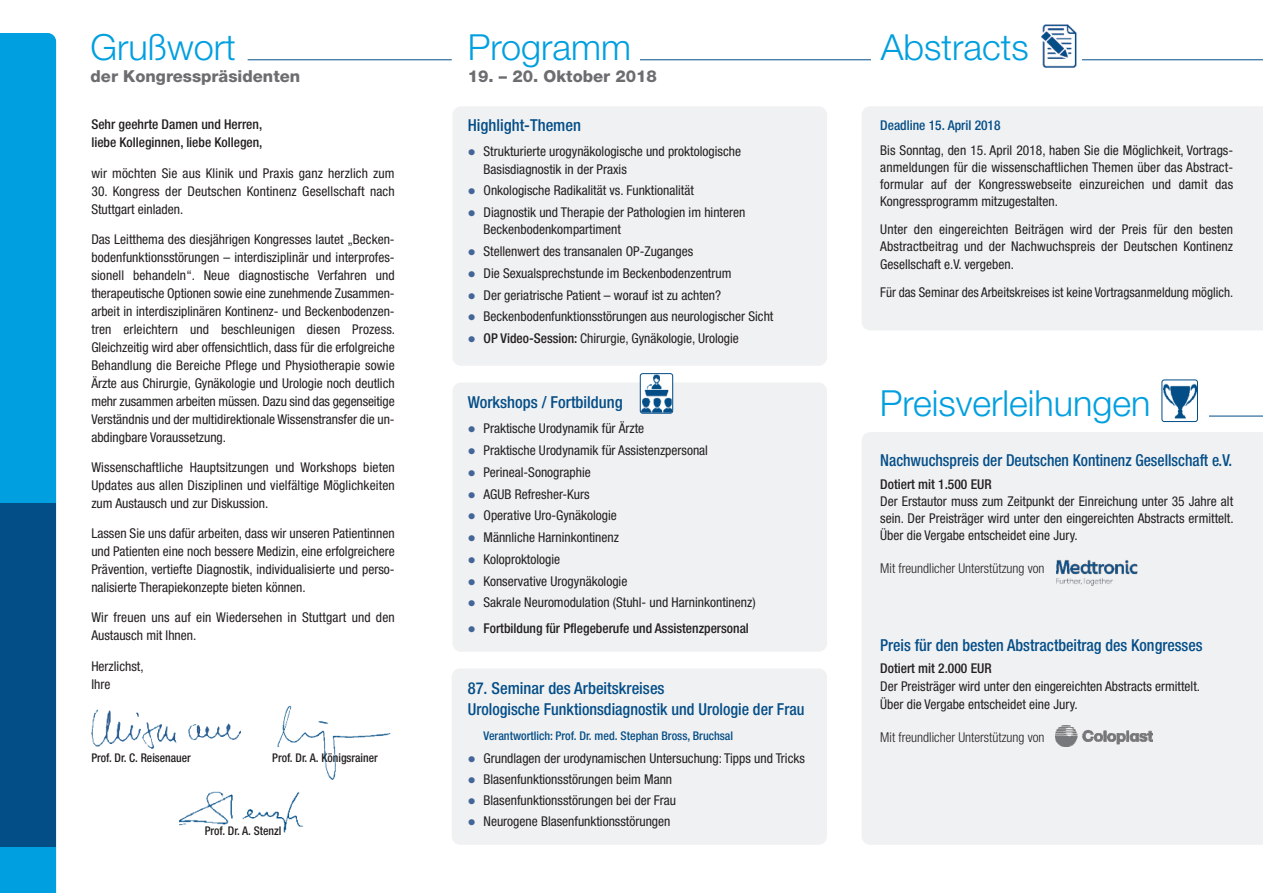
<style>
.page{position:relative;width:1263px;height:893px;background:#fff}
.page>*{position:absolute;margin:0;border:0;box-sizing:border-box;transform-origin:0 0}
.t1{font:300 36px "Helvetica Neue LT";color:#009fdf}
.t2{font:500 condensed 16.5px/21px "Helvetica Neue LT";color:#044e88}
.t3{font:500 condensed 16.5px "Helvetica Neue LT";color:#044e88;scale:.94 1}
.t4{font:800 16.5px "Helvetica Neue LT";color:#6c6d70}
.t5{font:condensed 13.5px/18px "Helvetica Neue LT";color:#231f20}
.t6{font:500 condensed 13.5px/18px "Helvetica Neue LT";color:#231f20}
.t7{font:300 condensed 13.5px "Helvetica Neue LT";color:#231f20}
.t8{font:500 condensed 13.5px "Helvetica Neue LT";color:#044e88}
.t9{font:500 condensed 12px "Helvetica Neue LT";color:#231f20}
.t10{font:500 condensed 12px "Helvetica Neue LT";color:#044e88}
.s1{color:#446598}
.s2{font-weight:500}
</style>
<div class="page">
<hr style="left:248px;top:59px;width:204px;height:1px;background:#044e88">
<hr style="left:640px;top:59px;width:623px;height:1px;background:#044e88">
<hr style="left:1209px;top:416px;width:54px;height:1px;background:#044e88">
<div style="left:452px;top:106px;width:375px;height:260px;background:#f0f1f2;border-radius:9px"></div>
<div style="left:452px;top:668px;width:375px;height:177px;background:#f0f1f2;border-radius:9px"></div>
<div style="left:862px;top:106px;width:401px;height:224px;background:#f0f1f2"></div>
<div style="left:452px;top:382px;width:375px;height:270px;background:#f0f1f2;border-radius:9px"></div>
<div style="left:862px;top:432px;width:401px;height:413px;background:#f0f1f2"></div>
<div style="left:871px;top:34px;width:171px;height:36px;background:#fff"></div>
<div style="left:0;top:33px;width:56px;height:860px;background:#009fdf"></div>
<div style="left:0;top:503px;width:56px;height:344px;background:#044e88"></div>
<img style="left:1043px;top:551px;width:101px;height:45px">
<img style="left:1056px;top:725px;width:97px;height:22px">
<svg style="left:640px;top:373px;width:33px;height:41px"></svg>
<img style="left:1041px;top:24px;width:41px;height:44px">
<svg style="left:1161px;top:379px;width:37px;height:43px"></svg>
<img style="left:91px;top:709px;width:149px;height:40px">
<img style="left:277px;top:705px;width:114px;height:74px">
<img style="left:180px;top:791px;width:123px;height:42px">
<h1 class="t1" style="left:91px;top:34px;width:147px">Grußwort</h1>
<p class="t4" style="left:91px;top:70px;width:211px">der Kongresspräsidenten</p>
<p class="t4" style="left:468px;top:70px;width:191px">19. – 20. Oktober 2018</p>
<h1 class="t1" style="left:468px;top:34px;width:165px">Programm</h1>
<p class="t6" style="left:91px;top:116px;width:173px">Sehr geehrte Damen und Herren, liebe Kolleginnen, liebe Kollegen,</p>
<p class="t5" style="left:91px;top:166px;width:305px">wir möchten Sie aus Klinik und Praxis ganz herzlich zum</p>
<p class="t5" style="left:91px;top:184px;width:305px">30. Kongress der Deutschen Kontinenz Gesellschaft nach<br>Stuttgart einladen.</p>
<p class="t5" style="left:91px;top:232px;width:305px;text-align:justify">Das Leitthema des diesjährigen Kongresses lautet „Becken&shy;bodenfunktionsstörungen – interdisziplinär und interprofes&shy;sionell behandeln“. Neue diagnostische Verfahren und therapeutische Optionen sowie eine zunehmende Zusammen&shy;arbeit in interdisziplinären Kontinenz- und Beckenbodenzen&shy;tren erleichtern und beschleunigen diesen Prozess.<br>Gleichzeitig wird aber offensichtlich, dass für die erfolgreiche Behandlung die Bereiche Pflege und Physiotherapie sowie Ärzte aus Chirurgie, Gynäkologie und Urologie noch deutlich mehr zusammen arbeiten müssen. Dazu sind das gegenseitige Verständnis und der multidirektionale Wissenstransfer die un&shy;abdingbare Voraussetzung.</p>
<p class="t5" style="left:91px;top:460px;width:305px;text-align:justify">Wissenschaftliche Hauptsitzungen und Workshops bieten Updates aus allen Disziplinen und vielfältige Möglichkeiten zum Austausch und zur Diskussion.</p>
<p class="t5" style="left:91px;top:526px;width:305px;text-align:justify">Lassen Sie uns dafür arbeiten, dass wir unseren Patientinnen und Patienten eine noch bessere Medizin, eine erfolgreichere Prävention, vertiefte Diagnostik, individualisierte und perso&shy;nalisierte Therapiekonzepte bieten können.</p>
<p class="t5" style="left:91px;top:610px;width:305px">Wir freuen uns auf ein Wiedersehen in Stuttgart und den<br>Austausch mit Ihnen.</p>
<p class="t5" style="left:91px;top:659px;width:54px">Herzlichst,<br>Ihre</p>
<p class="t9" style="left:91px;top:753px;width:101px">Prof. Dr. C. Reisenauer</p>
<p class="t9" style="left:272px;top:753px;width:107px">Prof. Dr. A. Königsrainer</p>
<p class="t9" style="left:205px;top:827px;width:78px">Prof. Dr. A. Stenzl</p>
<p class="t2" style="left:468px;top:116px;width:115px">Highlight-Themen</p>
<p class="t5" style="left:483px;top:144px;width:259px;line-height:17.2px;text-indent:-16px"><span class="s1">●</span> Strukturierte urogynäkologische und proktologische<br>Basisdiagnostik in der Praxis</p>
<p class="t5" style="left:468px;top:183px;width:228px"><span class="s1">●</span> Onkologische Radikalität vs. Funktionalität</p>
<p class="t5" style="left:483px;top:205px;width:263px;line-height:17.2px;text-indent:-16px"><span class="s1">●</span> Diagnostik und Therapie der Pathologien im hinteren<br>Beckenbodenkompartiment</p>
<p class="t5" style="left:468px;top:243px;width:227px"><span class="s1">●</span> Stellenwert des transanalen OP-Zuganges</p>
<p class="t5" style="left:468px;top:265px;width:265px"><span class="s1">●</span> Die Sexualsprechstunde im Beckenbodenzentrum</p>
<p class="t5" style="left:468px;top:287px;width:255px"><span class="s1">●</span> Der geriatrische Patient – worauf ist zu achten?</p>
<p class="t5" style="left:468px;top:309px;width:307px"><span class="s1">●</span> Beckenbodenfunktionsstörungen aus neurologischer Sicht</p>
<p class="t5" style="left:468px;top:330px;width:273px"><span class="s1">●</span> <span class="s2">OP Video-Session:</span> Chirurgie, Gynäkologie, Urologie</p>
<p class="t2" style="left:468px;top:393px;width:156px">Workshops / Fortbildung</p>
<p class="t5" style="left:468px;top:421px;width:178px"><span class="s1">●</span> Praktische Urodynamik für Ärzte</p>
<p class="t5" style="left:468px;top:442px;width:242px"><span class="s1">●</span> Praktische Urodynamik für Assistenzpersonal</p>
<p class="t5" style="left:468px;top:464px;width:125px"><span class="s1">●</span> Perineal-Sonographie</p>
<p class="t5" style="left:468px;top:486px;width:123px"><span class="s1">●</span> AGUB Refresher-Kurs</p>
<p class="t5" style="left:468px;top:508px;width:151px"><span class="s1">●</span> Operative Uro-Gynäkologie</p>
<p class="t5" style="left:468px;top:529px;width:153px"><span class="s1">●</span> Männliche Harninkontinenz</p>
<p class="t5" style="left:468px;top:551px;width:94px"><span class="s1">●</span> Koloproktologie</p>
<p class="t5" style="left:468px;top:573px;width:161px"><span class="s1">●</span> Konservative Urogynäkologie</p>
<p class="t5" style="left:468px;top:595px;width:289px"><span class="s1">●</span> Sakrale Neuromodulation (Stuhl- und Harninkontinenz)</p>
<p class="t6" style="left:468px;top:620px;width:283px"><span class="s1">●</span> Fortbildung für Pflegeberufe und Assistenzpersonal</p>
<p class="t2" style="left:468px;top:679px;width:338px">87. Seminar des Arbeitskreises<br>Urologische Funktionsdiagnostik und Urologie der Frau</p>
<p class="t10" style="left:483px;top:731px;width:251px">Verantwortlich: Prof. Dr. med. Stephan Bross, Bruchsal</p>
<p class="t5" style="left:468px;top:750px;width:339px"><span class="s1">●</span> Grundlagen der urodynamischen Untersuchung: Tipps und Tricks</p>
<p class="t5" style="left:468px;top:771px;width:206px"><span class="s1">●</span> Blasenfunktionsstörungen beim Mann</p>
<p class="t5" style="left:468px;top:792px;width:210px"><span class="s1">●</span> Blasenfunktionsstörungen bei der Frau</p>
<p class="t5" style="left:468px;top:813px;width:204px"><span class="s1">●</span> Neurogene Blasenfunktionsstörungen</p>
<h1 class="t1" style="left:881px;top:34px;width:149px">Abstracts</h1>
<p class="t8" style="left:880px;top:120px;width:122px">Deadline 15. April 2018</p>
<p class="t5" style="left:880px;top:142px;width:354px;line-height:17.2px;text-align:justify">Bis Sonntag, den 15. April 2018, haben Sie die Möglichkeit, Vortrags&shy;anmeldungen für die wissenschaftlichen Themen über das Abstract&shy;formular auf der Kongresswebseite einzureichen und damit das Kongressprogramm mitzugestalten.</p>
<p class="t5" style="left:880px;top:222px;width:354px;line-height:17.2px;text-align:justify">Unter den eingereichten Beiträgen wird der Preis für den besten Abstractbeitrag und der Nachwuchspreis der Deutschen Kontinenz Gesellschaft e.V. vergeben.</p>
<p class="t5" style="left:880px;top:284px;width:354px">Für das Seminar des Arbeitskreises ist keine Vortragsanmeldung möglich.</p>
<h1 class="t1" style="left:880px;top:390px;width:272px">Preisverleihungen</h1>
<p class="t3" style="left:880px;top:454px;width:376px">Nachwuchspreis der Deutschen Kontinenz Gesellschaft e.V.</p>
<p class="t6" style="left:880px;top:476px;width:113px">Dotiert mit 1.500 EUR</p>
<p class="t5" style="left:880px;top:494px;width:355px;line-height:17.2px;text-align:justify">Der Erstautor muss zum Zeitpunkt der Einreichung unter 35 Jahre alt sein. Der Preisträger wird unter den eingereichten Abstracts ermittelt.<br>Über die Vergabe entscheidet eine Jury.</p>
<p class="t7" style="left:880px;top:563px;width:166px">Mit freundlicher Unterstützung von</p>
<p class="t2" style="left:880px;top:636px;width:324px">Preis für den besten Abstractbeitrag des Kongresses</p>
<p class="t6" style="left:880px;top:660px;width:113px">Dotiert mit 2.000 EUR</p>
<p class="t5" style="left:880px;top:678px;width:321px">Der Preisträger wird unter den eingereichten Abstracts ermittelt.<br>Über die Vergabe entscheidet eine Jury.</p>
<p class="t7" style="left:880px;top:732px;width:166px">Mit freundlicher Unterstützung von</p>
</div>
